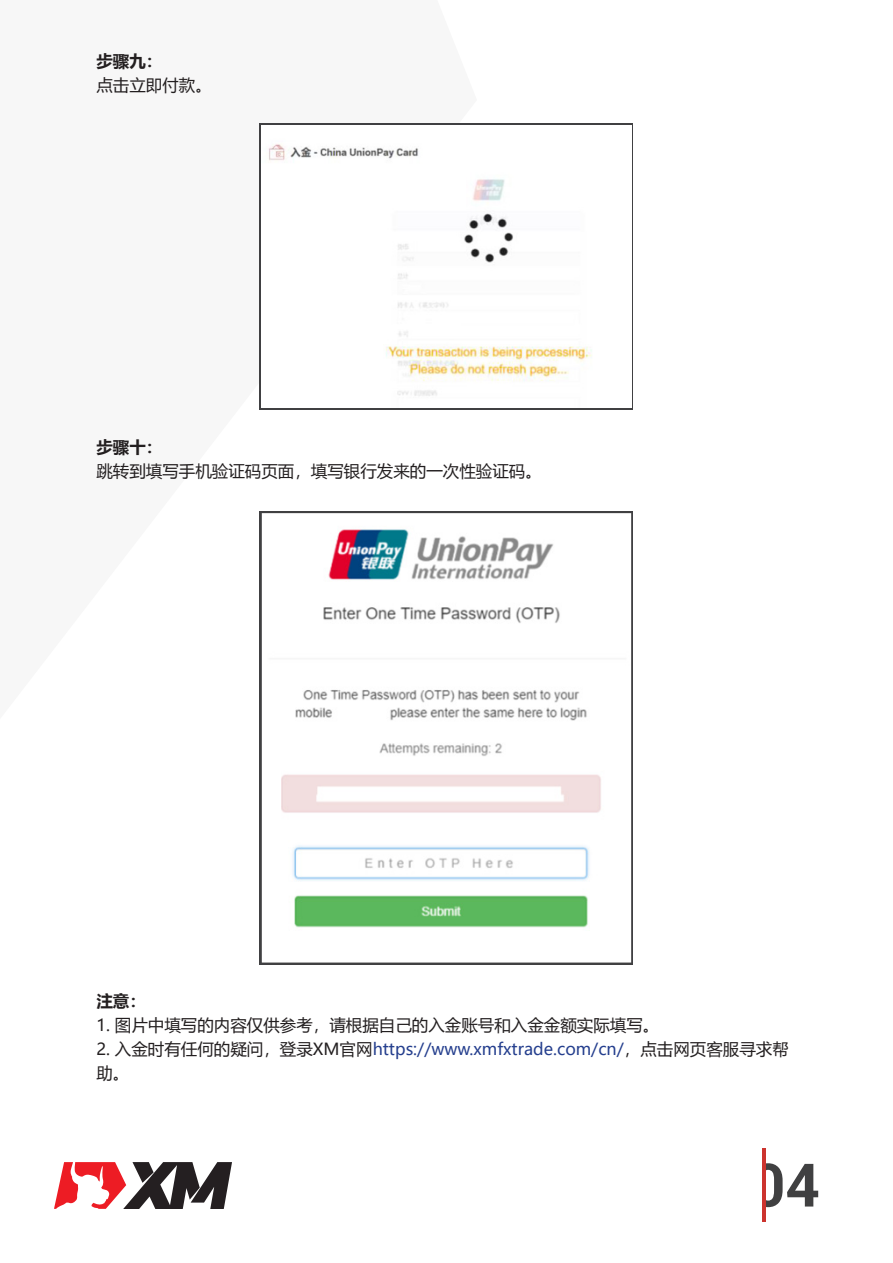
<style>
.page{position:relative;width:893px;height:1263px;background:#fff}
.page>*{position:absolute;margin:0;border:0;box-sizing:border-box;transform-origin:0 0}
.t1{font:700 60px "Roboto";color:#404041}
.t2{font:16.5px/24px "Microsoft Ya Hei";color:#231f20}
.t3{font:700 16.5px "Microsoft Ya Hei";color:#231f20}
.s1{color:#253f8e}
</style>
<div class="page">
<svg style="left:54px;top:1162px;width:178px;height:47px"></svg>
<hr style="left:762px;top:1148px;width:3px;height:73px;background:#cc332e">
<div style="left:260px;top:123px;width:373px;height:287px;background:linear-gradient(to right,#fff,#fff)"></div>
<img style="left:262px;top:126px;width:369px;height:282px">
<div style="left:260px;top:511px;width:373px;height:454px;background:linear-gradient(to right,#404042,#404042)"></div>
<img style="left:262px;top:513px;width:369px;height:449px">
<p class="t3" style="left:96px;top:50px;width:67px">步骤九：</p>
<p class="t2" style="left:96px;top:73px;width:117px">点击立即付款。</p>
<p class="t3" style="left:96px;top:435px;width:67px">步骤十：</p>
<p class="t2" style="left:96px;top:459px;width:447px">跳转到填写手机验证码页面，填写银行发来的一次性验证码。</p>
<p class="t3" style="left:96px;top:989px;width:51px">注意：</p>
<p class="t2" style="left:96px;top:1012px;width:565px">1. 图片中填写的内容仅供参考，请根据自己的入金账号和入金金额实际填写。</p>
<p class="t2" style="left:96px;top:1036px;width:694px">2. 入金时有任何的疑问，登录XM官网<span class="s1">https://www.xmfxtrade.com/cn/</span>，点击网页客服寻求帮助。</p>
<p class="t1" style="left:751px;top:1143px;width:70px">04</p>
</div>
